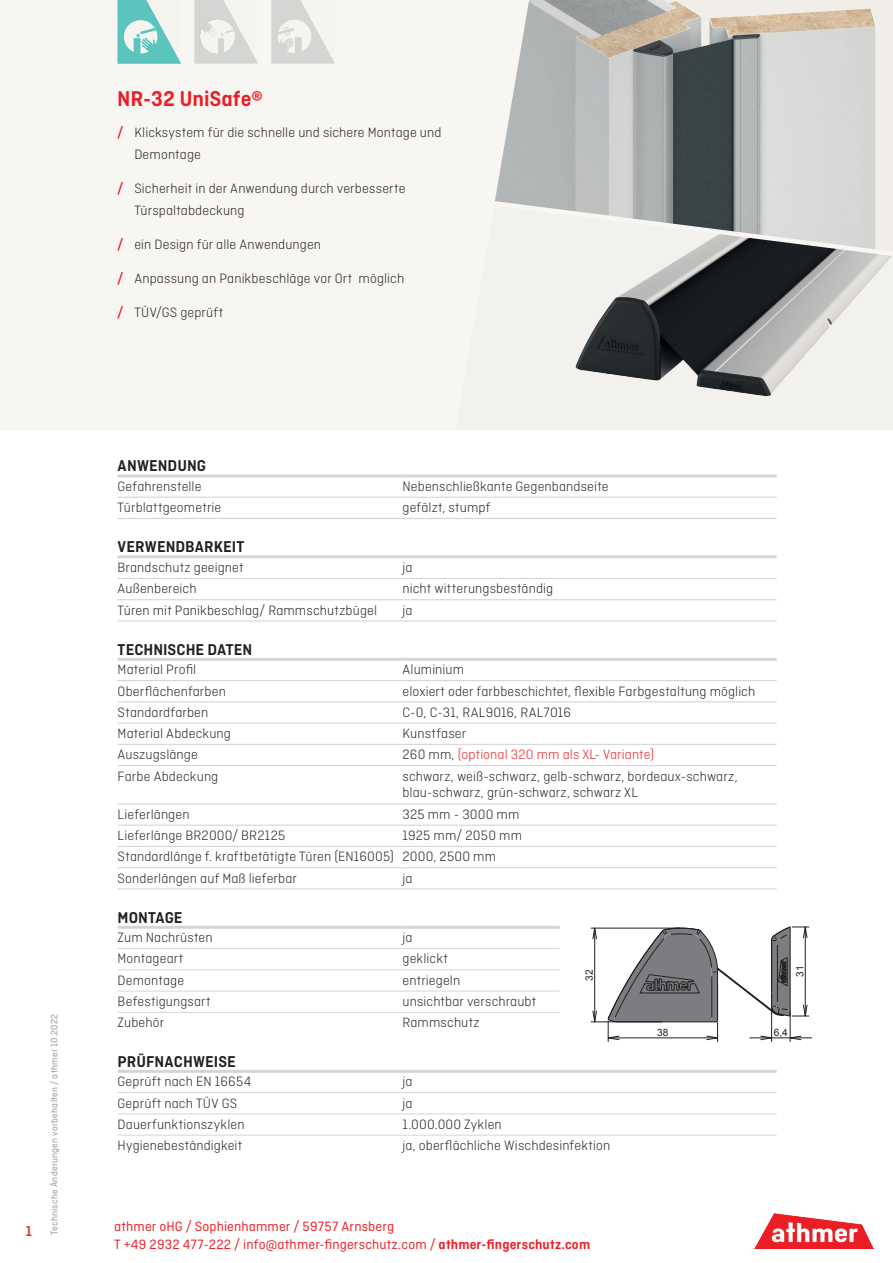
<style>
.page{position:relative;width:893px;height:1263px;background:#fff}
.page>*{position:absolute;margin:0;border:0;box-sizing:border-box;transform-origin:0 0}
.t1{font:600 22.5px "Ciutadella";color:#ee1d23}
.t2{font:600 16.5px "Ciutadella";color:#231f20}
.t3{font:500 15px "Ciutadella";color:#ee1d23}
.t4{font:300 14.25px/21.3px "Ciutadella";letter-spacing:.01em;color:#231f20}
.t5{font:14.25px/18px "Ciutadella";letter-spacing:.01em;color:#ee1d23}
.t6{font:300 14.25px "Ciutadella";letter-spacing:.01em;color:#ee1d23}
.t7{font:10.2px "Arial";color:#231f20}
.t8{font:9.75px "Ciutadella";letter-spacing:.025em;color:#939598}
.s1{font-weight:500;color:#ee1d23}
.s2{color:#231f20}
.s3{font-weight:600}
</style>
<div class="page">
<img style="left:754px;top:1213px;width:119px;height:36px">
<div style="left:0;top:0;width:893px;height:429px;background:#f7f6f3"></div>
<img style="left:529px;top:0;width:364px;height:196px">
<img style="left:575px;top:256px;width:317px;height:141px">
<svg style="left:529px;top:196px;width:364px;height:60px"></svg>
<svg style="left:495px;top:2px;width:34px;height:204px"></svg>
<hr style="left:750px;top:1037px;width:62px;height:1px;background:#231f20">
<hr style="left:591px;top:1021px;width:71px;height:1px;background:#231f20">
<hr style="left:591px;top:928px;width:89px;height:1px;background:#231f20">
<svg style="left:592px;top:1010px;width:5px;height:13px"></svg>
<svg style="left:592px;top:927px;width:5px;height:12px"></svg>
<hr style="left:594px;top:928px;width:1px;height:94px;background:#231f20">
<svg style="left:605px;top:926px;width:204px;height:115px"></svg>
<hr style="left:805px;top:927px;width:1px;height:89px;background:#231f20">
<hr style="left:118px;top:497px;width:284px;height:1px;background:#d4d6d4">
<hr style="left:402px;top:497px;width:375px;height:1px;background:#d4d6d4">
<hr style="left:118px;top:518px;width:284px;height:1px;background:#d4d6d4">
<hr style="left:402px;top:518px;width:375px;height:1px;background:#d4d6d4">
<hr style="left:118px;top:474px;width:284px;height:3px;background:#d4d6d4">
<hr style="left:402px;top:474px;width:375px;height:3px;background:#d4d6d4">
<hr style="left:118px;top:578px;width:284px;height:1px;background:#d4d6d4">
<hr style="left:402px;top:578px;width:375px;height:1px;background:#d4d6d4">
<hr style="left:118px;top:599px;width:284px;height:1px;background:#d4d6d4">
<hr style="left:402px;top:599px;width:375px;height:1px;background:#d4d6d4">
<hr style="left:118px;top:620px;width:284px;height:1px;background:#d4d6d4">
<hr style="left:402px;top:620px;width:375px;height:1px;background:#d4d6d4">
<hr style="left:118px;top:555px;width:284px;height:3px;background:#d4d6d4">
<hr style="left:402px;top:555px;width:375px;height:3px;background:#d4d6d4">
<hr style="left:118px;top:680px;width:284px;height:1px;background:#d4d6d4">
<hr style="left:402px;top:680px;width:375px;height:1px;background:#d4d6d4">
<hr style="left:118px;top:701px;width:284px;height:1px;background:#d4d6d4">
<hr style="left:402px;top:701px;width:375px;height:1px;background:#d4d6d4">
<hr style="left:118px;top:722px;width:284px;height:2px;background:#d4d6d4">
<hr style="left:402px;top:722px;width:375px;height:2px;background:#d4d6d4">
<hr style="left:118px;top:744px;width:284px;height:1px;background:#d4d6d4">
<hr style="left:402px;top:744px;width:375px;height:1px;background:#d4d6d4">
<hr style="left:118px;top:765px;width:284px;height:1px;background:#d4d6d4">
<hr style="left:402px;top:765px;width:375px;height:1px;background:#d4d6d4">
<hr style="left:118px;top:803px;width:284px;height:1px;background:#d4d6d4">
<hr style="left:402px;top:803px;width:375px;height:1px;background:#d4d6d4">
<hr style="left:118px;top:825px;width:284px;height:1px;background:#d4d6d4">
<hr style="left:402px;top:825px;width:375px;height:1px;background:#d4d6d4">
<hr style="left:118px;top:846px;width:284px;height:1px;background:#d4d6d4">
<hr style="left:402px;top:846px;width:375px;height:1px;background:#d4d6d4">
<hr style="left:118px;top:867px;width:284px;height:1px;background:#d4d6d4">
<hr style="left:402px;top:867px;width:375px;height:1px;background:#d4d6d4">
<hr style="left:118px;top:888px;width:284px;height:1px;background:#d4d6d4">
<hr style="left:402px;top:888px;width:375px;height:1px;background:#d4d6d4">
<hr style="left:118px;top:658px;width:284px;height:3px;background:#d4d6d4">
<hr style="left:402px;top:658px;width:375px;height:3px;background:#d4d6d4">
<hr style="left:118px;top:926px;width:284px;height:3px;background:#d4d6d4">
<hr style="left:402px;top:926px;width:158px;height:3px;background:#d4d6d4">
<hr style="left:118px;top:948px;width:284px;height:1px;background:#d4d6d4">
<hr style="left:402px;top:948px;width:158px;height:1px;background:#d4d6d4">
<hr style="left:118px;top:969px;width:284px;height:1px;background:#d4d6d4">
<hr style="left:402px;top:969px;width:158px;height:1px;background:#d4d6d4">
<hr style="left:118px;top:991px;width:284px;height:1px;background:#d4d6d4">
<hr style="left:402px;top:991px;width:158px;height:1px;background:#d4d6d4">
<hr style="left:118px;top:1012px;width:284px;height:1px;background:#d4d6d4">
<hr style="left:402px;top:1012px;width:158px;height:1px;background:#d4d6d4">
<hr style="left:118px;top:1070px;width:284px;height:3px;background:#d4d6d4">
<hr style="left:402px;top:1070px;width:375px;height:3px;background:#d4d6d4">
<hr style="left:118px;top:1092px;width:284px;height:1px;background:#d4d6d4">
<hr style="left:402px;top:1092px;width:375px;height:1px;background:#d4d6d4">
<hr style="left:118px;top:1113px;width:284px;height:1px;background:#d4d6d4">
<hr style="left:402px;top:1113px;width:375px;height:1px;background:#d4d6d4">
<hr style="left:118px;top:1135px;width:284px;height:1px;background:#d4d6d4">
<hr style="left:402px;top:1135px;width:375px;height:1px;background:#d4d6d4">
<svg style="left:271px;top:0;width:64px;height:64px"></svg>
<svg style="left:194px;top:0;width:64px;height:64px"></svg>
<svg style="left:117px;top:0;width:64px;height:64px"></svg>
<h1 class="t1" style="left:117px;top:85px;width:147px">NR-32 UniSafe®</h1>
<p class="t4" style="left:134px;top:121px;width:309px;line-height:22.5px;text-indent:-17px"><span class="s1">/</span> Klicksystem für die schnelle und sichere Montage und<br>Demontage</p>
<p class="t4" style="left:134px;top:177px;width:273px;line-height:22.5px;text-indent:-17px"><span class="s1">/</span> Sicherheit in der Anwendung durch verbesserte<br>Türspaltabdeckung</p>
<p class="t4" style="left:117px;top:234px;width:205px"><span class="s1">/</span> ein Design für alle Anwendungen</p>
<p class="t4" style="left:117px;top:267px;width:288px"><span class="s1">/</span> Anpassung an Panikbeschläge vor Ort möglich</p>
<p class="t4" style="left:117px;top:301px;width:107px"><span class="s1">/</span> TÜV/GS geprüft</p>
<p class="t2" style="left:118px;top:456px;width:90px">ANWENDUNG</p>
<p class="t4" style="left:118px;top:475px;width:85px">Gefahrenstelle</p>
<p class="t4" style="left:402px;top:475px;width:208px">Nebenschließkante Gegenbandseite</p>
<p class="t4" style="left:118px;top:497px;width:105px">Türblattgeometrie</p>
<p class="t4" style="left:402px;top:497px;width:89px">gefälzt, stumpf</p>
<p class="t2" style="left:118px;top:537px;width:128px">VERWENDBARKEIT</p>
<p class="t4" style="left:118px;top:556px;width:127px">Brandschutz geeignet</p>
<p class="t4" style="left:402px;top:556px;width:12px">ja</p>
<p class="t4" style="left:118px;top:578px;width:81px">Außenbereich</p>
<p class="t4" style="left:402px;top:578px;width:152px">nicht witterungsbeständig</p>
<p class="t4" style="left:118px;top:599px;width:261px">Türen mit Panikbeschlag/ Rammschutzbügel</p>
<p class="t4" style="left:402px;top:599px;width:12px">ja</p>
<p class="t2" style="left:118px;top:640px;width:136px">TECHNISCHE DATEN</p>
<p class="t4" style="left:118px;top:659px;width:80px">Material Profil</p>
<p class="t4" style="left:402px;top:659px;width:63px">Aluminium</p>
<p class="t4" style="left:118px;top:680px;width:110px">Oberflächenfarben</p>
<p class="t4" style="left:402px;top:680px;width:354px">eloxiert oder farbbeschichtet, flexible Farbgestaltung möglich</p>
<p class="t4" style="left:118px;top:701px;width:92px">Standardfarben</p>
<p class="t4" style="left:402px;top:701px;width:170px">C-0, C-31, RAL9016, RAL7016</p>
<p class="t4" style="left:118px;top:723px;width:115px">Material Abdeckung</p>
<p class="t4" style="left:402px;top:723px;width:65px">Kunstfaser</p>
<p class="t4" style="left:118px;top:744px;width:82px">Auszugslänge</p>
<p class="t6" style="left:402px;top:747px;width:253px"><span class="s2">260 mm,</span> (optional 320 mm als XL- Variante)</p>
<p class="t4" style="left:118px;top:765px;width:102px">Farbe Abdeckung</p>
<p class="t4" style="left:402px;top:768px;width:337px;line-height:16.5px">schwarz, weiß-schwarz, gelb-schwarz, bordeaux-schwarz, blau-schwarz, grün-schwarz, schwarz XL</p>
<p class="t4" style="left:118px;top:803px;width:73px">Lieferlängen</p>
<p class="t4" style="left:402px;top:803px;width:118px">325 mm - 3000 mm</p>
<p class="t4" style="left:118px;top:825px;width:169px">Lieferlänge BR2000/ BR2125</p>
<p class="t4" style="left:118px;top:825px;width:406px;text-indent:285px">1925 mm/ 2050 mm<br>Standardlänge f. kraftbetätigte Türen (EN16005) 2000, 2500 mm<br>Sonderlängen auf Maß lieferbar</p>
<p class="t4" style="left:402px;top:867px;width:12px">ja</p>
<p class="t2" style="left:118px;top:908px;width:66px">MONTAGE</p>
<p class="t4" style="left:118px;top:927px;width:97px">Zum Nachrüsten</p>
<p class="t4" style="left:402px;top:927px;width:12px">ja</p>
<p class="t4" style="left:118px;top:948px;width:67px">Montageart</p>
<p class="t4" style="left:402px;top:948px;width:47px">geklickt</p>
<p class="t4" style="left:118px;top:969px;width:68px">Demontage</p>
<p class="t4" style="left:402px;top:969px;width:59px">entriegeln</p>
<p class="t4" style="left:118px;top:991px;width:94px">Befestigungsart</p>
<p class="t4" style="left:402px;top:991px;width:135px">unsichtbar verschraubt</p>
<p class="t4" style="left:118px;top:1012px;width:48px">Zubehör</p>
<p class="t4" style="left:402px;top:1012px;width:79px">Rammschutz</p>
<p class="t2" style="left:118px;top:1052px;width:120px">PRÜFNACHWEISE</p>
<p class="t4" style="left:118px;top:1071px;width:135px">Geprüft nach EN 16654</p>
<p class="t4" style="left:402px;top:1071px;width:12px">ja</p>
<p class="t4" style="left:118px;top:1092px;width:121px">Geprüft nach TÜV GS</p>
<p class="t4" style="left:402px;top:1092px;width:12px">ja</p>
<p class="t4" style="left:118px;top:1113px;width:129px">Dauerfunktionszyklen</p>
<p class="t4" style="left:402px;top:1113px;width:101px">1.000.000 Zyklen</p>
<p class="t4" style="left:118px;top:1135px;width:126px">Hygienebeständigkeit</p>
<p class="t4" style="left:402px;top:1135px;width:209px">ja, oberflächliche Wischdesinfektion</p>
<p class="t7" style="left:583px;top:981px;width:13px;rotate:-90deg">32</p>
<p class="t7" style="left:793px;top:977px;width:13px;rotate:-90deg">31</p>
<p class="t8" style="left:49px;top:1235px;width:223px;rotate:-90deg">Technische Änderungen vorbehalten / athmer 10.2022</p>
<p class="t7" style="left:657px;top:1026px;width:13px">38</p>
<p class="t7" style="left:774px;top:1026px;width:16px">6,4</p>
<p class="t3" style="left:26px;top:1223px;width:8px">1</p>
<p class="t5" style="left:114px;top:1217px;width:477px">athmer oHG / Sophienhammer / 59757 Arnsberg<br>T +49 2932 477-222 / info@athmer-fingerschutz.com / <span class="s3">athmer-fingerschutz.com</span></p>
</div>
